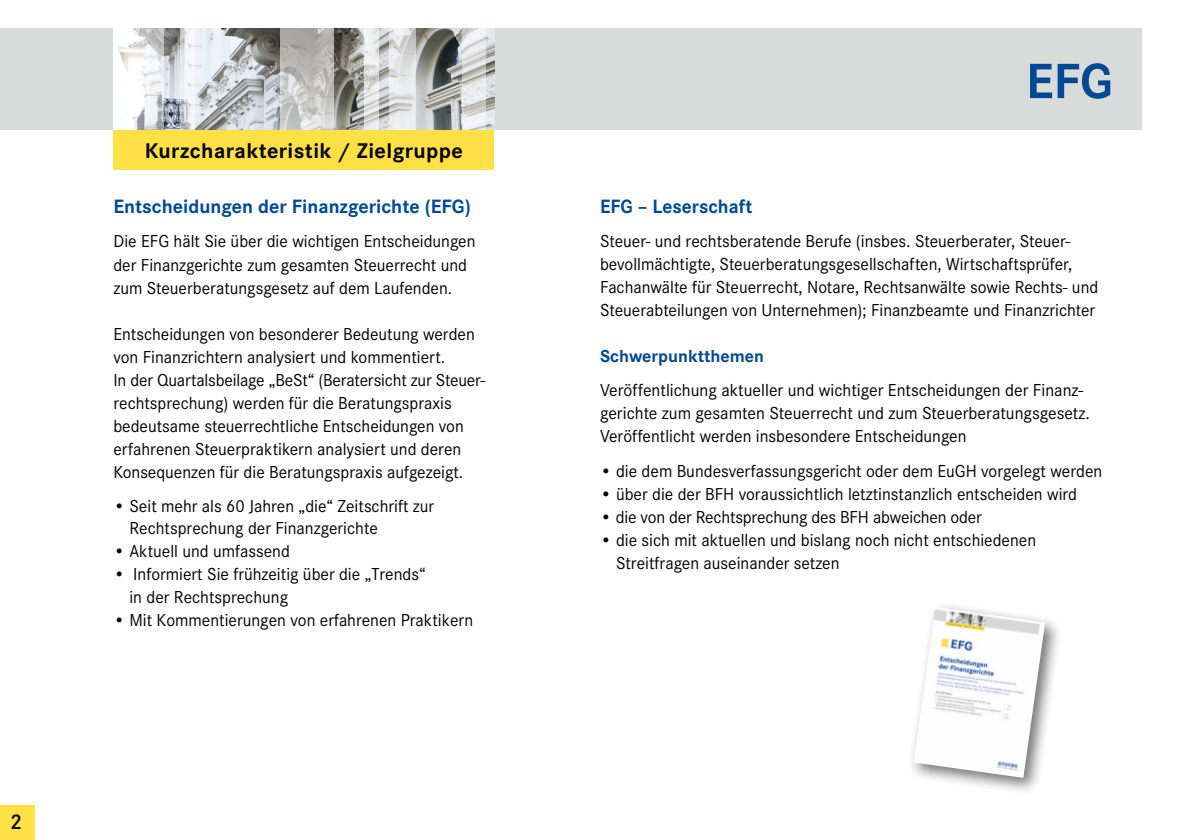
<style>
.page{position:relative;width:1191px;height:840px;background:#fff}
.page>*{position:absolute;margin:0;border:0;box-sizing:border-box;transform-origin:0 0}
.t1{font:700 51.4px "Corporate S";color:#004893}
.t2{font:700 22px "Corporate S";letter-spacing:.02em;color:#000}
.t3{font:600 22px "Corporate S";color:#000}
.t4{font:700 20px "Corporate S";color:#004893}
.t5{font:18px/23px "Corporate S";color:#000}
.t6{font:700 18px "Corporate S";color:#004893}
</style>
<div class="page">
<div style="left:0;top:804px;width:34px;height:35px;background:#ffe145"></div>
<div style="left:0;top:28px;width:1141px;height:102px;background:#d9dada"></div>
<img style="left:113px;top:28px;width:381px;height:102px">
<svg style="left:180px;top:28px;width:15px;height:102px;fill:#f0f3f6"></svg>
<svg style="left:124px;top:28px;width:40px;height:102px;background:#e7e8e8"></svg>
<svg style="left:280px;top:28px;width:54px;height:102px"></svg>
<svg style="left:462px;top:28px;width:23px;height:102px"></svg>
<svg style="left:364px;top:28px;width:14px;height:102px"></svg>
<svg style="left:389px;top:28px;width:27px;height:102px;fill:#e6e8e9"></svg>
<div style="left:113px;top:130px;width:381px;height:40px;background:#ffe145"></div>
<div style="left:907px;top:600px;width:155px;height:194px;background:#000;opacity:.55"></div>
<img style="left:913px;top:606px;width:132px;height:171px">
<p class="t3" style="left:10px;top:808px;width:14px">2</p>
<p class="t2" style="left:145px;top:138px;width:319px">Kurzcharakteristik / Zielgruppe</p>
<p class="t4" style="left:113px;top:195px;width:359px">Entscheidungen der Finanzgerichte (EFG)</p>
<p class="t5" style="left:113px;top:230px;width:364px">Die EFG hält Sie über die wichtigen Entscheidungen der Finanzgerichte zum gesamten Steuerrecht und zum Steuerberatungsgesetz auf dem Laufenden.</p>
<p class="t5" style="left:113px;top:322px;width:373px">Entscheidungen von besonderer Bedeutung werden von Finanzrichtern analysiert und kommentiert.<br>In der Quartalsbeilage „BeSt“ (Beratersicht zur Steuer&shy;rechtsprechung) werden für die Beratungspraxis bedeutsame steuerrechtliche Entscheidungen von erfahrenen Steuerpraktikern analysiert und deren Konsequenzen für die Beratungspraxis aufgezeigt.</p>
<p class="t5" style="left:129px;top:495px;width:306px;line-height:21.6px;text-indent:-16px">• Seit mehr als 60 Jahren „die“ Zeitschrift zur<br>Rechtsprechung der Finanzgerichte</p>
<p class="t5" style="left:113px;top:539px;width:178px">• Aktuell und umfassend</p>
<p class="t5" style="left:129px;top:562px;width:298px;text-indent:-16px">• Informiert Sie frühzeitig über die „Trends“ in der Rechtsprechung</p>
<p class="t5" style="left:113px;top:608px;width:361px">• Mit Kommentierungen von erfahrenen Praktikern</p>
<h1 class="t1" style="left:1026px;top:51px;width:89px">EFG</h1>
<p class="t4" style="left:600px;top:194px;width:154px">EFG – Leserschaft</p>
<p class="t5" style="left:600px;top:229px;width:500px">Steuer- und rechtsberatende Berufe (insbes. Steuerberater, Steuer&shy;bevollmächtigte, Steuerberatungsgesellschaften, Wirtschaftsprüfer, Fachanwälte für Steuerrecht, Notare, Rechtsanwälte sowie Rechts- und Steuerabteilungen von Unternehmen); Finanzbeamte und Finanzrichter</p>
<p class="t6" style="left:600px;top:345px;width:165px">Schwerpunktthemen</p>
<p class="t5" style="left:600px;top:379px;width:491px">Veröffentlichung aktueller und wichtiger Entscheidungen der Finanz&shy;gerichte zum gesamten Steuerrecht und zum Steuerberatungsgesetz.<br>Veröffentlicht werden insbesondere Entscheidungen</p>
<p class="t5" style="left:600px;top:459px;width:504px">• die dem Bundesverfassungsgericht oder dem EuGH vorgelegt werden</p>
<p class="t5" style="left:600px;top:482px;width:478px">• über die der BFH voraussichtlich letztinstanzlich entscheiden wird</p>
<p class="t5" style="left:600px;top:505px;width:383px">• die von der Rechtsprechung des BFH abweichen oder</p>
<p class="t5" style="left:616px;top:528px;width:422px;text-indent:-16px">• die sich mit aktuellen und bislang noch nicht entschiedenen<br>Streitfragen auseinander setzen</p>
</div>
